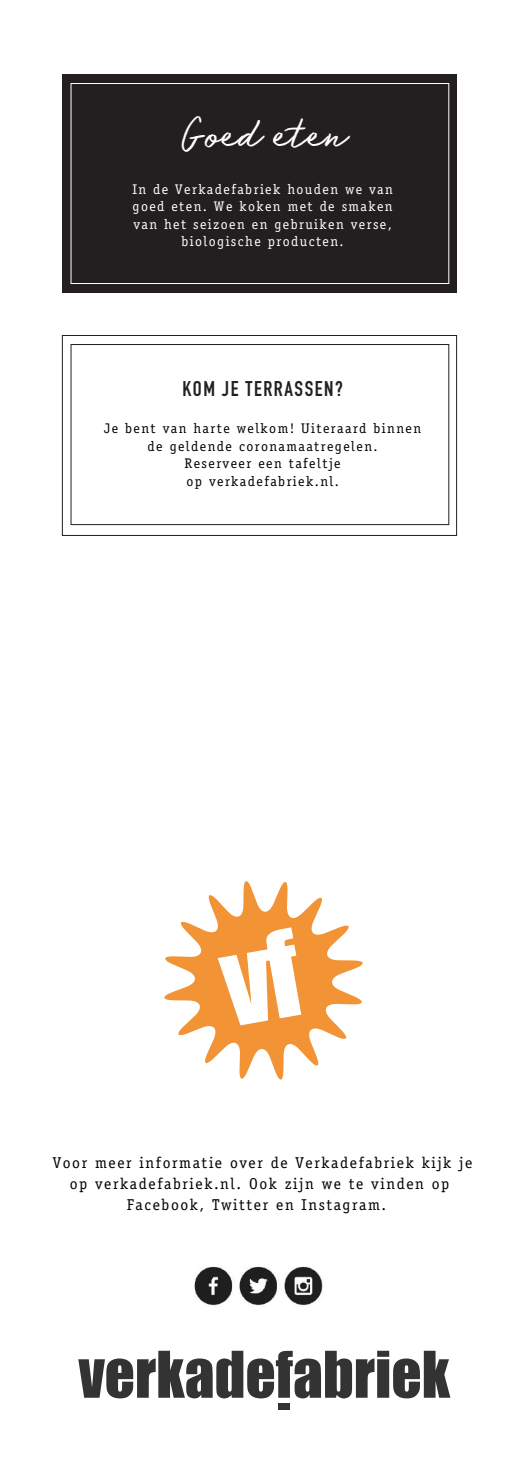
<style>
.page{position:relative;width:521px;height:1474px;background:#fff}
.page>*{position:absolute;margin:0;border:0;box-sizing:border-box;transform-origin:0 0}
.t1{font:42px "Run Wild";letter-spacing:.01em;color:#fff}
.t2{font:700 21px "DIN Condensed";letter-spacing:.075em;color:#231f20}
.t3{font:15.75px "Officina Serif Std";letter-spacing:.1em;color:#000001}
.t4{font:14px/17.5px "Officina Serif Std";letter-spacing:.1em;color:#fff;text-align:center}
.t5{font:14px/17.5px "Officina Serif Std";letter-spacing:.1em;color:#000001;text-align:center}
</style>
<div class="page">
<svg style="left:164px;top:881px;width:199px;height:198px"></svg>
<svg style="left:78px;top:1350px;width:372px;height:48px"></svg>
<div style="left:278px;top:1403px;width:12px;height:6px;background:#333"></div>
<img style="left:194px;top:1266px;width:129px;height:40px">
<div style="left:62px;top:74px;width:394px;height:219px;background:#231f20"></div>
<div style="left:71px;top:83px;width:378px;height:201px;border:1px solid #fff"></div>
<div style="left:62px;top:335px;width:395px;height:201px;border:1px solid #231f20"></div>
<div style="left:71px;top:344px;width:378px;height:181px;border:1px solid #231f20"></div>
<h1 class="t1" style="left:180px;top:113px;width:166px">Goed eten</h1>
<p class="t4" style="left:132px;top:180px;width:262px">In de Verkadefabriek houden we van goed eten. We koken met de smaken van het seizoen en gebruiken verse, biologische producten.</p>
<h2 class="t2" style="left:183px;top:375px;width:162px">KOM JE TERRASSEN?</h2>
<p class="t5" style="left:104px;top:419px;width:318px">Je bent van harte welkom! Uiteraard binnen de geldende coronamaatregelen.<br>Reserveer een tafeltje<br>op verkadefabriek.nl.</p>
<p class="t3" style="left:53px;top:1153px;width:421px">Voor meer informatie over de Verkadefabriek kijk je</p>
<p class="t3" style="left:70px;top:1174px;width:381px">op verkadefabriek.nl. Ook zijn we te vinden op</p>
<p class="t3" style="left:127px;top:1195px;width:261px">Facebook, Twitter en Instagram.</p>
</div>
